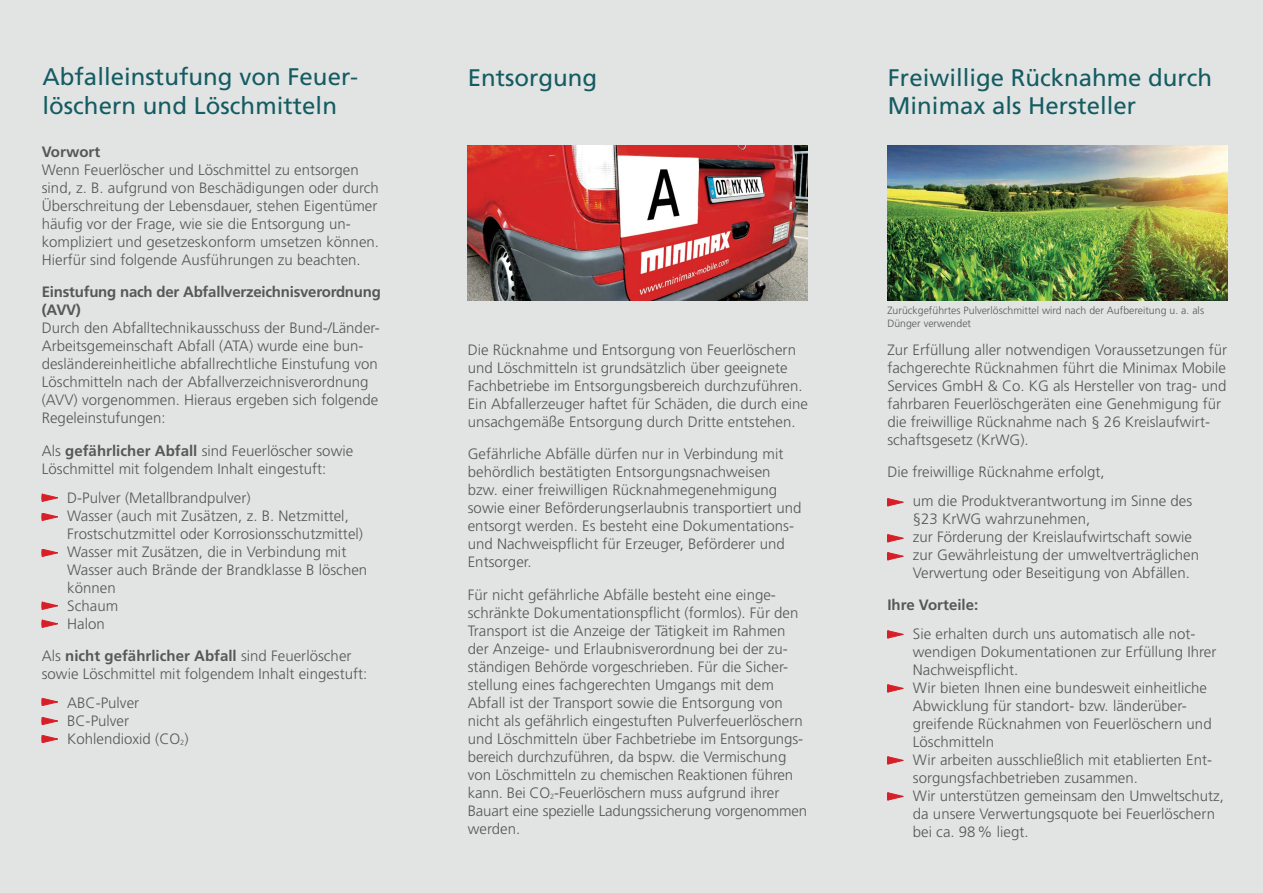
<style>
.page{position:relative;width:1263px;height:893px;background:#e2e4e4}
.page>*{position:absolute;margin:0;border:0;box-sizing:border-box;transform-origin:0 0}
.t1{font:24px/28.8px "Frutiger CE";color:#145c62}
.t2{font:300 15px/18px "Frutiger CE";color:#565858}
.t3{font:700 15px/18px "Frutiger CE";letter-spacing:-.015em;color:#565858}
.t4{font:300 10.5px/12.6px "Frutiger CE";color:#565858}
.s1{font-weight:700}
</style>
<div class="page">
<img style="left:887px;top:145px;width:340px;height:156px">
<svg style="left:887px;top:498px;width:17px;height:8px"></svg>
<svg style="left:887px;top:534px;width:17px;height:8px"></svg>
<svg style="left:887px;top:552px;width:17px;height:8px"></svg>
<svg style="left:887px;top:631px;width:16px;height:7px"></svg>
<svg style="left:887px;top:685px;width:16px;height:7px"></svg>
<svg style="left:887px;top:757px;width:16px;height:7px"></svg>
<svg style="left:887px;top:793px;width:16px;height:7px"></svg>
<img style="left:468px;top:145px;width:340px;height:156px">
<svg style="left:42px;top:494px;width:16px;height:8px"></svg>
<svg style="left:42px;top:513px;width:16px;height:8px"></svg>
<svg style="left:42px;top:549px;width:16px;height:8px"></svg>
<svg style="left:42px;top:602px;width:16px;height:8px"></svg>
<svg style="left:42px;top:620px;width:16px;height:8px"></svg>
<svg style="left:42px;top:698px;width:16px;height:8px"></svg>
<svg style="left:42px;top:717px;width:16px;height:8px"></svg>
<svg style="left:42px;top:735px;width:16px;height:8px"></svg>
<h1 class="t1" style="left:42px;top:62px;width:317px">Abfalleinstufung von Feuer-</h1>
<h1 class="t1" style="left:468px;top:63px;width:131px">Entsorgung</h1>
<h1 class="t1" style="left:42px;top:91px;width:296px">löschern und Löschmitteln</h1>
<p class="t3" style="left:42px;top:143px;width:60px">Vorwort</p>
<p class="t2" style="left:42px;top:161px;width:339px">Wenn Feuerlöscher und Löschmittel zu entsorgen sind, z. B. aufgrund von Beschädigungen oder durch Überschreitung der Lebensdauer, stehen Eigentümer häufig vor der Frage, wie sie die Entsorgung un&shy;kompliziert und gesetzeskonform umsetzen können.<br>Hierfür sind folgende Ausführungen zu beachten.</p>
<p class="t3" style="left:42px;top:283px;width:341px">Einstufung nach der Abfallverzeichnisverordnung (AVV)</p>
<p class="t2" style="left:42px;top:319px;width:339px">Durch den Abfalltechnikausschuss der Bund-/Länder-Arbeitsgemeinschaft Abfall (ATA) wurde eine bun&shy;desländereinheitliche abfallrechtliche Einstufung von Löschmitteln nach der Abfallverzeichnisverordnung (AVV) vorgenommen. Hieraus ergeben sich folgende Regeleinstufungen:</p>
<p class="t2" style="left:42px;top:441px;width:313px">Als <span class="s1">gefährlicher Abfall</span> sind Feuerlöscher sowie<br>Löschmittel mit folgendem Inhalt eingestuft:</p>
<p class="t2" style="left:67px;top:488px;width:301px">D-Pulver (Metallbrandpulver)<br>Wasser (auch mit Zusätzen, z. B. Netzmittel,<br>Frostschutzmittel oder Korrosionsschutzmittel)<br>Wasser mit Zusätzen, die in Verbindung mit<br>Wasser auch Brände der Brandklasse B löschen können<br>Schaum<br>Halon</p>
<p class="t2" style="left:42px;top:647px;width:327px">Als <span class="s1">nicht gefährlicher Abfall</span> sind Feuerlöscher sowie Löschmittel mit folgendem Inhalt eingestuft:</p>
<p class="t2" style="left:67px;top:693px;width:123px">ABC-Pulver<br>BC-Pulver<br>Kohlendioxid (CO<sub>2</sub>)</p>
<p class="t2" style="left:468px;top:340px;width:342px">Die Rücknahme und Entsorgung von Feuerlöschern und Löschmitteln ist grundsätzlich über geeignete Fachbetriebe im Entsorgungsbereich durchzuführen.<br>Ein Abfallerzeuger haftet für Schäden, die durch eine unsachgemäße Entsorgung durch Dritte entstehen.</p>
<p class="t2" style="left:468px;top:445px;width:335px">Gefährliche Abfälle dürfen nur in Verbindung mit behördlich bestätigten Entsorgungsnachweisen bzw. einer freiwilligen Rücknahmegenehmigung sowie einer Beförderungserlaubnis transportiert und entsorgt werden. Es besteht eine Dokumentations&shy;und Nachweispflicht für Erzeuger, Beförderer und Entsorger.</p>
<p class="t2" style="left:468px;top:585px;width:341px">Für nicht gefährliche Abfälle besteht eine einge&shy;schränkte Dokumentationspflicht (formlos). Für den Transport ist die Anzeige der Tätigkeit im Rahmen der Anzeige- und Erlaubnisverordnung bei der zu&shy;ständigen Behörde vorgeschrieben. Für die Sicher&shy;stellung eines fachgerechten Umgangs mit dem Abfall ist der Transport sowie die Entsorgung von nicht als gefährlich eingestuften Pulverfeuerlöschern und Löschmitteln über Fachbetriebe im Entsorgungs&shy;bereich durchzuführen, da bspw. die Vermischung von Löschmitteln zu chemischen Reaktionen führen kann. Bei CO<sub>2</sub>-Feuerlöschern muss aufgrund ihrer Bauart eine spezielle Ladungssicherung vorgenommen werden.</p>
<h1 class="t1" style="left:888px;top:63px;width:326px">Freiwillige Rücknahme durch<br>M inimax als Hersteller</h1>
<p class="t4" style="left:887px;top:304px;width:318px">Zurückgeführtes Pulverlöschmittel wird nach der Aufbereitung u. a. als<br>Dünger verwendet</p>
<p class="t2" style="left:887px;top:340px;width:341px">Zur Erfüllung aller notwendigen Voraussetzungen für fachgerechte Rücknahmen führt die Minimax Mobile Services GmbH &amp; Co. KG als Hersteller von trag- und fahrbaren Feuerlöschgeräten eine Genehmigung für die freiwillige Rücknahme nach § 26 Kreislaufwirt&shy;schaftsgesetz (KrWG).</p>
<p class="t2" style="left:913px;top:457px;width:281px;line-height:28.8px;text-indent:-26px">Die freiwillige Rücknahme erfolgt,<br>um die Produktverantwortung im Sinne des</p>
<p class="t2" style="left:913px;top:510px;width:288px">§23 KrWG wahrzunehmen,<br>zur Förderung der Kreislaufwirtschaft sowie zur Gewährleistung der umweltverträglichen Verwertung oder Beseitigung von Abfällen.</p>
<p class="t3" style="left:887px;top:596px;width:93px">Ihre Vorteile:</p>
<p class="t2" style="left:913px;top:625px;width:312px">Sie erhalten durch uns automatisch alle not&shy;wendigen Dokumentationen zur Erfüllung Ihrer Nachweispflicht.<br>Wir bieten Ihnen eine bundesweit einheitliche Abwicklung für standort- bzw. länderüber&shy;greifende Rücknahmen von Feuerlöschern und Löschmitteln<br>Wir arbeiten ausschließlich mit etablierten Ent&shy;sorgungsfachbetrieben zusammen.<br>Wir unterstützen gemeinsam den Umweltschutz, da unsere Verwertungsquote bei Feuerlöschern bei ca. 98% liegt.</p>
</div>
